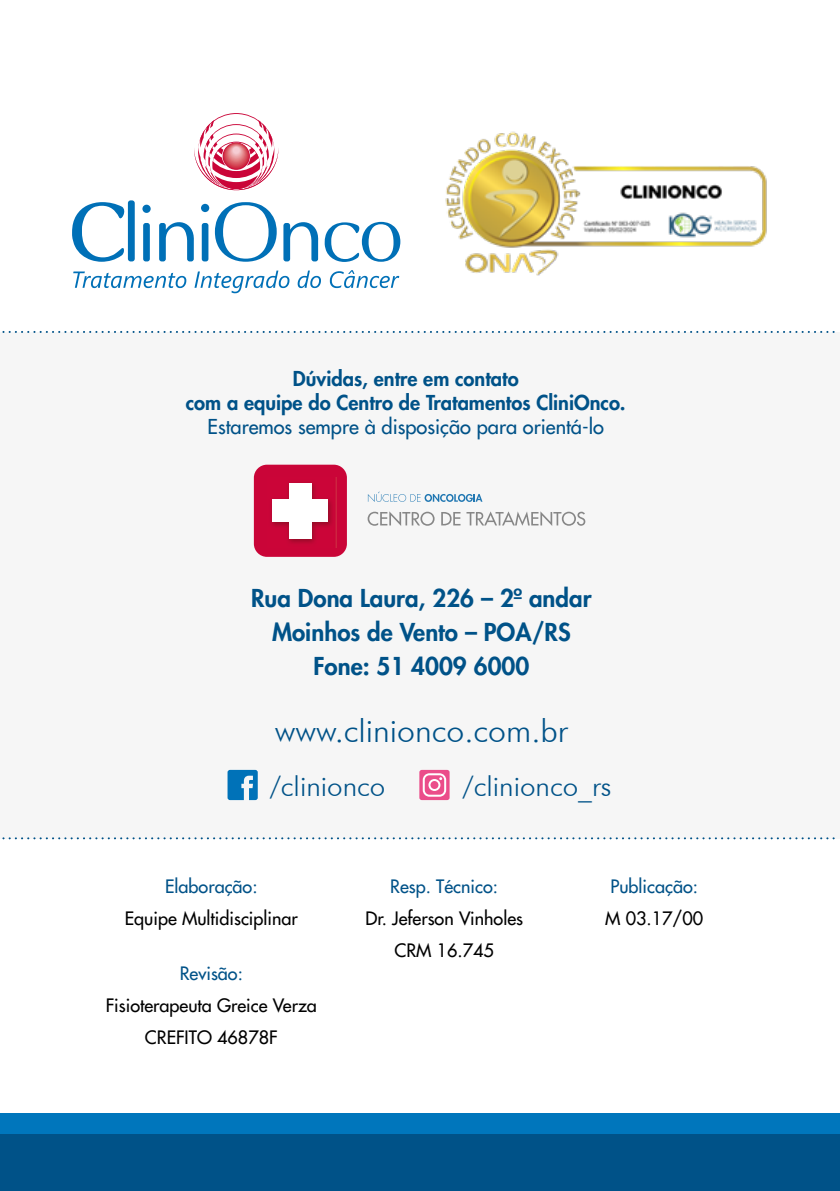
<style>
.page{position:relative;width:840px;height:1191px;background:#fff}
.page>*{position:absolute;margin:0;border:0;box-sizing:border-box;transform-origin:0 0}
.t1{font:300 32px "Futura BT";color:#005288}
.t2{font:300 27.8px "Futura BT";color:#005288}
.t3{font:800 24px/34px "Futura LT";color:#005288;text-align:center}
.t4{font:800 20px/24px "Futura LT";color:#005288;text-align:center}
.t5{font:20px "Futura LT";color:#005288}
.t6{font:18px/32px "Futura LT";color:#000;text-align:center}
.t7{font:18px "Futura LT";color:#005288}
</style>
<div class="page">
<div style="left:0;top:332px;width:839px;height:506px;background:#f6f6f6"></div>
<svg style="left:2px;top:331px;width:833px;height:2px"></svg>
<svg style="left:2px;top:837px;width:833px;height:2px"></svg>
<div style="left:0;top:1113px;width:839px;height:78px;background:#0076bc"></div>
<div style="left:0;top:1134px;width:839px;height:57px;background:#005288"></div>
<svg style="left:194px;top:113px;width:84px;height:77px"></svg>
<div style="left:143px;top:223px;width:7px;height:38px;background:#0070b7;border-radius:3px"></div>
<svg style="left:159px;top:222px;width:35px;height:39px"></svg>
<div style="left:142px;top:205px;width:9px;height:8px;background:#0070b7;border-radius:50%"></div>
<div style="left:128px;top:200px;width:7px;height:61px;background:#0070b7;border-radius:3px"></div>
<div style="left:201px;top:204px;width:8px;height:8px;background:#0070b7;border-radius:50%"></div>
<svg style="left:215px;top:202px;width:61px;height:60px"></svg>
<svg style="left:72px;top:202px;width:56px;height:60px"></svg>
<div style="left:202px;top:223px;width:6px;height:38px;background:#0070b7;border-radius:3px"></div>
<svg style="left:283px;top:221px;width:117px;height:41px"></svg>
<svg style="left:73px;top:270px;width:326px;height:23px"></svg>
<svg style="left:367px;top:511px;width:67px;height:15px"></svg>
<svg style="left:441px;top:512px;width:19px;height:13px"></svg>
<svg style="left:466px;top:511px;width:119px;height:15px"></svg>
<svg style="left:367px;top:491px;width:115px;height:11px"></svg>
<div style="left:254px;top:465px;width:93px;height:92px;background:#ca0538;border-radius:13px"></div>
<img style="left:271px;top:477px;width:65px;height:70px">
<div style="left:289px;top:483px;width:22px;height:56px;background:#fff"></div>
<div style="left:272px;top:499px;width:56px;height:23px;background:#fff"></div>
<svg style="left:227px;top:770px;width:30px;height:30px"></svg>
<div style="left:419px;top:770px;width:30px;height:30px;background:#eb4d8a;border-radius:2px"></div>
<svg style="left:422px;top:773px;width:24px;height:23px"></svg>
<img style="left:445px;top:131px;width:321px;height:144px">
<p class="t4" style="left:186px;top:366px;width:441px">Dúvidas, entre em contato<br>com a equipe do Centro de Tratamentos CliniOnco.</p>
<p class="t5" style="left:207px;top:414px;width:397px">Estaremos sempre à disposição para orientá-lo</p>
<h3 class="t3" style="left:251px;top:580px;width:342px">Rua Dona Laura, 226 – 2º andar<br>Moinhos de Vento – POA/RS<br>Fone: 51 4009 6000</h3>
<h1 class="t1" style="left:274px;top:711px;width:294px">www.clinionco.com.br</h1>
<h2 class="t2" style="left:269px;top:768px;width:117px">/clinionco</h2>
<h2 class="t2" style="left:462px;top:768px;width:150px">/clinionco_rs</h2>
<p class="t7" style="left:165px;top:874px;width:94px">Elaboração:</p>
<p class="t6" style="left:125px;top:902px;width:174px">Equipe Multidisciplinar</p>
<p class="t7" style="left:180px;top:961px;width:64px">Revisão:</p>
<p class="t6" style="left:106px;top:988px;width:213px">Fisioterapeuta Greice Verza<br>CREFITO 46878F</p>
<p class="t7" style="left:390px;top:874px;width:109px">Resp. Técnico:</p>
<p class="t6" style="left:365px;top:902px;width:159px">Dr. Jeferson Vinholes<br>CRM 16.745</p>
<p class="t7" style="left:610px;top:874px;width:89px">Publicação:</p>
<p class="t6" style="left:604px;top:902px;width:100px">M 03.17/00</p>
</div>
